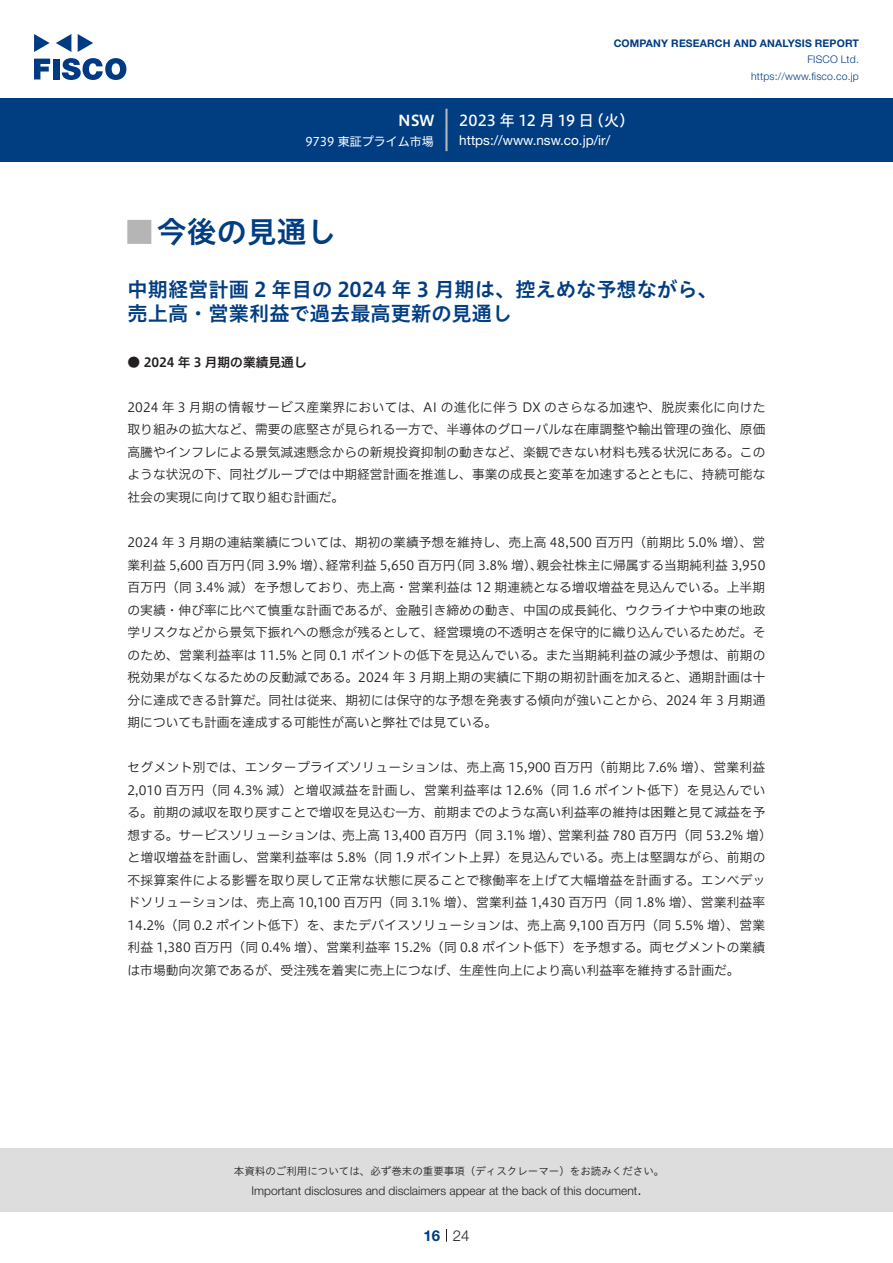
<style>
.page{position:relative;width:893px;height:1263px;background:#fff}
.page>*{position:absolute;margin:0;border:0;box-sizing:border-box;transform-origin:0 0}
.t1{font:30px "Hiragino UD Sans Std N W6";color:#003d81}
.t2{font:24px "Hiragino UD Sans Std N W6";color:#b5b5b6}
.t3{font:20.25px/24px "Hiragino UD Sans Std W6";color:#003d81}
.t4{font:15px "Hiragino UD Sans F Std N W5";letter-spacing:.005em;color:#fff}
.t5{font:300 15px "Helvetica Neue LT Std";color:#231f20}
.t6{font:15px "Hiragino UD Sans F Std N W6";color:#fff}
.t7{font:700 15px "Helvetica Neue LT Std";color:#003d81}
.t8{font:13.5px "Helvetica Neue LT Std";color:#fff}
.t9{font:12.75px/22.5px "Hiragino UD Sans F Std N W3";letter-spacing:.005em;color:#231f20}
.t10{font:12.75px "Hiragino UD Sans F Std N W3";letter-spacing:.035em;color:#231f20}
.t11{font:12.75px "Hiragino UD Sans F Std N W3";letter-spacing:.025em;color:#231f20}
.t12{font:12.75px "Hiragino UD Sans F Std N W6";color:#231f20}
.t13{font:300 12px "Helvetica Neue LT Std";color:#231f20}
.t14{font:12px "Hiragino UD Sans F Std N W4";color:#fff}
.t15{font:10.5px "Hiragino UD Sans Std W3";color:#231f20}
.t16{font:700 10.5px "Helvetica Neue LT Std";letter-spacing:.015em;color:#003d81}
.t17{font:300 10.5px/16.5px "Helvetica Neue LT Std";letter-spacing:.015em;color:#003d81;text-align:right}
</style>
<div class="page">
<div style="left:0;top:1148px;width:893px;height:64px;background:#ddd"></div>
<svg style="left:34px;top:59px;width:16px;height:20px"></svg>
<div style="left:53px;top:59px;width:6px;height:20px;background:#003a83"></div>
<svg style="left:62px;top:58px;width:64px;height:22px"></svg>
<svg style="left:34px;top:34px;width:16px;height:18px"></svg>
<svg style="left:78px;top:34px;width:15px;height:18px"></svg>
<svg style="left:56px;top:34px;width:15px;height:18px"></svg>
<div style="left:0;top:98px;width:893px;height:64px;background:#003d81"></div>
<hr style="left:445px;top:109px;width:3px;height:42px;background:#b5b5b6">
<svg style="left:446px;top:1229px;width:1px;height:13px"></svg>
<p class="t6" style="left:398px;top:109px;width:38px">NSW</p>
<p class="t14" style="left:305px;top:132px;width:130px">9739 東証プライム市場</p>
<p class="t16" style="left:614px;top:37px;width:247px">COMPANY RESEARCH AND ANALYSIS REPORT</p>
<p class="t17" style="left:751px;top:51px;width:109px">FISCO Ltd. https://www.fisco.co j p.</p>
<p class="t4" style="left:589px;top:109px;width:47px">（火(</p>
<p class="t4" style="left:459px;top:109px;width:136px">2023 年 12 月 19 日</p>
<p class="t8" style="left:459px;top:132px;width:152px">https: / / w w w . n s w . c o j p. /i r/</p>
<h1 class="t1" style="left:157px;top:209px;width:181px">今後の見通し</h1>
<h2 class="t2" style="left:128px;top:213px;width:25px">█</h2>
<h3 class="t3" style="left:128px;top:276px;width:592px">中期経営計画 2 年目の 2024 年 3 月期は、控えめな予想ながら、売上高・営業利益で過去最高更新の見通し</h3>
<p class="t12" style="left:128px;top:352px;width:181px">● 2024 年 3 月期の業績見通し</p>
<p class="t9" style="left:128px;top:395px;width:639px;text-align:justify">2024 年 3 月期の情報サービス産業界においては、AI の進化に伴う DX のさらなる加速や、脱炭素化に向けた取り組みの拡大など、需要の底堅さが見られる一方で、半導体のグローバルな在庫調整や輸出管理の強化、原価高騰やインフレによる景気減速懸念からの新規投資抑制の動きなど、楽観できない材料も残る状況にある。このような状況の下、同社グループでは中期経営計画を推進し、事業の成長と変革を加速するとともに、持続可能な社会の実現に向けて取り組む計画だ。</p>
<p class="t9" style="left:128px;top:530px;width:639px;text-align:right">2024 年 3 月期の連結業績については、期初の業績予想を維持し、売上高 48,500 百万円（前期比 5.0% 増）、営親会社株主に帰属する当期純利益 3,950</p>
<p class="t9" style="left:128px;top:553px;width:639px">業利益 5,600 百万円<br>百万円（同 3.4% 減）を予想しており、売上高・営業利益は 12 期連続となる増収増益を見込んでいる。上半期の実績・伸び率に比べて慎重な計画であるが、金融引き締めの動き、中国の成長鈍化、ウクライナや中東の地政学リスクなどから景気下振れへの懸念が残るとして、経営環境の不透明さを保守的に織り込んでいるためだ。そのため、営業利益率は 11.5% と同 0.1 ポイントの低下を見込んでいる。また当期純利益の減少予想は、前期の税効果がなくなるための反動減である。2024 年 3 月期上期の実績に下期の期初計画を加えると、通期計画は十分に達成できる計算だ。同社は従来、期初には保守的な予想を発表する傾向が強いことから、2024 年 3 月期通期についても計画を達成する可能性が高いと弊社では見ている。</p>
<p class="t11" style="left:128px;top:758px;width:639px">セグメント別では、エンタープライズソリューションは、売上高 15,900 百万円（前期比 7.6% 増）、営業利益</p>
<p class="t10" style="left:128px;top:780px;width:639px">2,010 百万円（同 4.3% 減）と増収減益を計画し、営業利益率は 12.6%（同 1.6 ポイント低下）を見込んでい</p>
<p class="t9" style="left:128px;top:800px;width:639px">る。前期の減収を取り戻すことで増収を見込む一方、前期までのような高い利益率の維持は困難と見て減益を予</p>
<p class="t9" style="left:558px;top:823px;width:215px">営業利益 780 百万円（同 53.2% 増(</p>
<p class="t9" style="left:326px;top:553px;width:132px">経常利益 5,650 百万円</p>
<p class="t9" style="left:239px;top:553px;width:95px">（同 3.9% 増）、</p>
<p class="t9" style="left:450px;top:553px;width:95px">（同 3.8% 増）、</p>
<p class="t9" style="left:128px;top:823px;width:639px">想する。サービスソリューションは、<br>と増収増益を計画し、営業利益率は 5.8%（同 1.9 ポイント上昇）を見込んでいる。売上は堅調ながら、前期の不採算案件による影響を取り戻して正常な状態に戻ることで稼働率を上げて大幅増益を計画する。エンベデッドソリューションは、売上高 10,100 百万円（同 3.1% 増）、営業利益 1,430 百万円（同 1.8% 増）、営業利益率14.2%（同 0.2 ポイント低下）を、またデバイスソリューションは、売上高 9,100 百万円（同 5.5% 増）、営業利益 1,380 百万円（同 0.4% 増）、営業利益率 15.2%（同 0.8 ポイント低下）を予想する。両セグメントの業績は市場動向次第であるが、受注残を着実に売上につなげ、生産性向上により高い利益率を維持する計画だ。</p>
<p class="t9" style="left:342px;top:823px;width:220px">売上高 13,400 百万円（同 3.1% 増）、</p>
<p class="t15" style="left:234px;top:1163px;width:432px">本資料のご利用については、必ず巻末の重要事項（ディスクレーマー）をお読みください。</p>
<p class="t5" style="left:637px;top:1180px;width:6px">.</p>
<p class="t13" style="left:251px;top:1183px;width:387px">Important disclosures and disclaimers appear at the back of this document</p>
<p class="t7" style="left:423px;top:1226px;width:18px">16</p>
<p class="t5" style="left:453px;top:1226px;width:18px">24</p>
</div>
